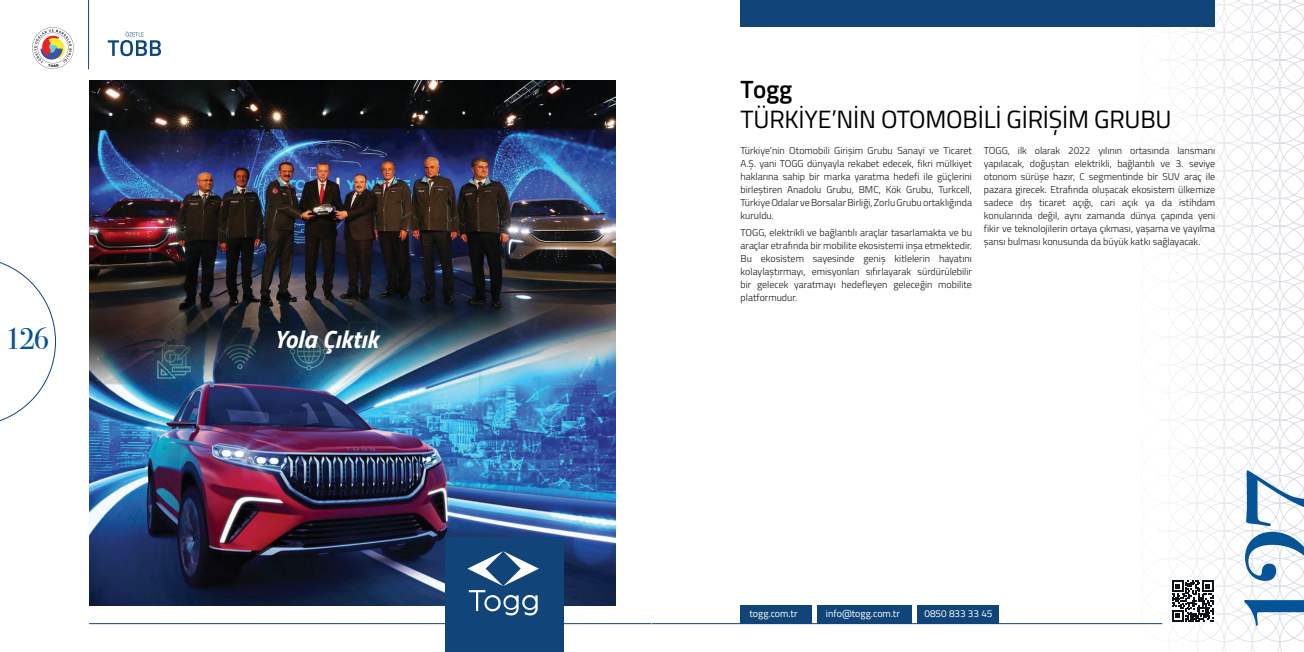
<style>
.page{position:relative;width:1304px;height:652px;background:#fff}
.page>*{position:absolute;margin:0;border:0;box-sizing:border-box;transform-origin:0 0}
.t1{font:124.3px "Bodoni Svty Two ITCTT Book";color:#055498}
.t2{font:30px "Bodoni Svty Two ITCTT Book";color:#055498}
.t3{font:25px "Titillium Web";letter-spacing:-.01em;color:#000}
.t4{font:italic 700 25px "Titillium Web";color:#fff}
.t5{font:600 25px "Titillium Web";color:#000}
.t6{font:300 10px/13px "Titillium Web";color:#111416;text-align:justify}
.t7{font:10px "Titillium Web";color:#fff}
</style>
<div class="page">
<svg style="left:32px;top:27px;width:42px;height:42px"></svg>
<hr style="left:88px;top:0;width:1px;height:69px;background:#114579">
<svg style="left:0;top:262px;width:56px;height:160px"></svg>
<div style="left:741px;top:0;width:474px;height:27px;background:#114579"></div>
<svg style="left:1141px;top:310px;width:163px;height:342px"></svg>
<svg style="left:1171px;top:0;width:133px;height:310px"></svg>
<hr style="left:89px;top:623px;width:562px;height:1px;background:#114579">
<hr style="left:652px;top:623px;width:510px;height:1px;background:#114579">
<svg style="left:108px;top:31px;width:53px;height:25px"></svg>
<img style="left:89px;top:81px;width:527px;height:524px">
<div style="left:445px;top:538px;width:118px;height:114px;background:#114579"></div>
<div style="left:741px;top:605px;width:71px;height:19px;background:#114579"></div>
<div style="left:817px;top:605px;width:95px;height:19px;background:#114579"></div>
<div style="left:918px;top:605px;width:81px;height:19px;background:#114579"></div>
<div style="left:1170px;top:578px;width:45px;height:46px;background:linear-gradient(to right,#fff,#fff)"></div>
<svg style="left:1172px;top:580px;width:41px;height:42px"></svg>
<svg style="left:467px;top:551px;width:72px;height:64px"></svg>
<h2 class="t2" style="left:5px;top:321px;width:46px">126</h2>
<h3 class="t4" style="left:274px;top:320px;width:106px">Yola Çıktık</h3>
<h3 class="t5" style="left:741px;top:71px;width:53px">Togg</h3>
<h3 class="t3" style="left:741px;top:101px;width:433px">TÜRKİYE’NİN OTOMOBİLİ GİRİȘİM GRUBU</h3>
<p class="t6" style="left:741px;top:143px;width:233px">Türkiye’nin Otomobili Girișim Grubu Sanayi ve Ticaret A.Ș. yani TOGG dünyayla rekabet edecek, fikri mülkiyet haklarına sahip bir marka yaratma hedefi ile güçlerini birleștiren Anadolu Grubu, BMC, Kök Grubu, Turkcell, Türkiye Odalar ve Borsalar Birliği,ZorluGrubuortaklığında kuruldu.</p>
<p class="t6" style="left:741px;top:226px;width:233px">TOGG, elektrikli ve bağlantılı araçlar tasarlamakta ve bu araçlar etrafında bir mobilite ekosistemi inșa etmektedir.<br>Bu ekosistem sayesinde geniș kitlelerin hayatını kolaylaștırmayı, emisyonları sıfırlayarak sürdürülebilir bir gelecek yaratmayı hedefleyen geleceğin mobilite platformudur.</p>
<p class="t6" style="left:984px;top:143px;width:233px">TOGG, ilk olarak 2022 yılının ortasında lansmanı yapılacak, doğuștan elektrikli, bağlantılı ve 3. seviye otonom sürüșe hazır, C segmentinde bir SUV araç ile pazara girecek. Etrafında olușacak ekosistem ülkemize sadece dıș ticaret açığı, cari açık ya da istihdam konularında değil, aynı zamanda dünya çapında yeni fikir ve teknolojilerin ortaya çıkması, yașama ve yayılma șansı bulması konusunda da büyük katkı sağlayacak.</p>
<p class="t7" style="left:749px;top:607px;width:50px">togg.com.tr</p>
<p class="t7" style="left:826px;top:606px;width:75px">info@togg.com.tr</p>
<p class="t7" style="left:924px;top:606px;width:70px">0850 833 33 45</p>
<h1 class="t1" style="left:1216px;top:641px;width:173px;rotate:-90deg">127</h1>
</div>
